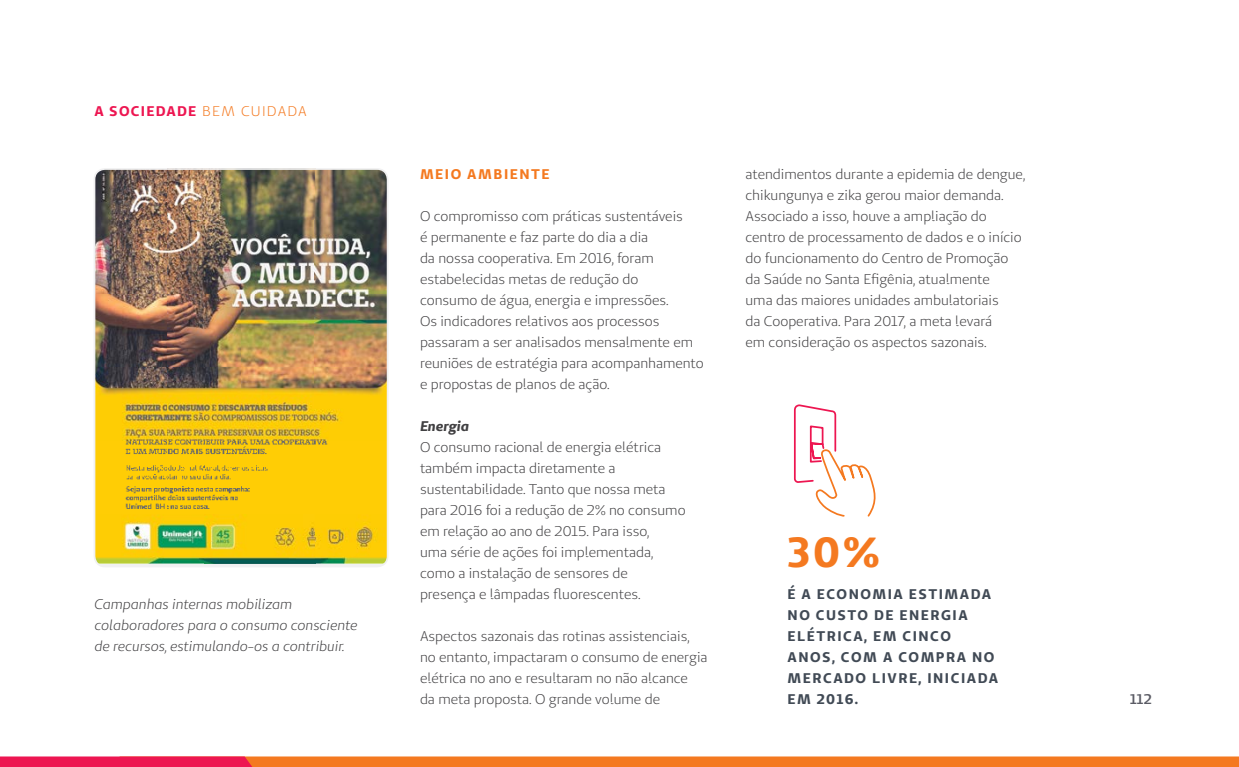
<style>
.page{position:relative;width:1239px;height:767px;background:#fff}
.page>*{position:absolute;margin:0;border:0;box-sizing:border-box;transform-origin:0 0}
.t1{font:700 42px "Unimed Sans";color:#f47920}
.t2{font:14px/21px "Unimed Sans";color:#414042}
.t3{font:italic 14px/21px "Unimed Sans";color:#414042}
.t4{font:700 14px/21px "Unimed Sans";letter-spacing:.11em;color:#414a55}
.t5{font:700 14px "Unimed Sans";letter-spacing:.09em;color:#ed1651}
.t6{font:700 14px "Unimed Sans";letter-spacing:.11em;color:#f47920}
.t7{font:italic 700 14px "Unimed Sans";color:#414042}
.t8{font:600 14px "Unimed Sans";color:#5b5c65}
.s1{font-weight:400;color:#f47920}
</style>
<div class="page">
<img style="left:97px;top:171px;width:288px;height:392px">
<div style="left:94px;top:168px;width:294px;height:399px;border:2px solid #f1f1f2;border-radius:10px"></div>
<svg style="left:0;top:756px;width:1239px;height:10px"></svg>
<svg style="left:793px;top:404px;width:83px;height:113px"></svg>
<p class="t5" style="left:95px;top:101px;width:214px">A SOCIEDADE <span class="s1">BEM CUIDADA</span></p>
<p class="t3" style="left:94px;top:593px;width:265px">Campanhas internas mobilizam colaboradores para o consumo consciente de recursos, estimulando-os a contribuir.</p>
<p class="t6" style="left:420px;top:164px;width:131px">MEIO AMBIENTE</p>
<p class="t2" style="left:420px;top:205px;width:285px">O compromisso com práticas sustentáveis<br>é permanente e faz parte do dia a dia<br>da nossa cooperativa. Em 2016, foram estabelecidas metas de redução do<br>consumo de água, energia e impressões.<br>Os indicadores relativos aos processos passaram a ser analisados mensalmente em reuniões de estratégia para acompanhamento e propostas de planos de ação.</p>
<p class="t7" style="left:420px;top:416px;width:51px">Energia</p>
<p class="t2" style="left:420px;top:436px;width:267px">O consumo racional de energia elétrica também impacta diretamente a sustentabilidade. Tanto que nossa meta para 2016 foi a redução de 2% no consumo em relação ao ano de 2015. Para isso,<br>uma série de ações foi implementada, como a instalação de sensores de presença e lâmpadas fluorescentes.</p>
<p class="t2" style="left:420px;top:625px;width:289px">Aspectos sazonais das rotinas assistenciais, no entanto, impactaram o consumo de energia elétrica no ano e resultaram no não alcance<br>da meta proposta. O grande volume de</p>
<p class="t2" style="left:746px;top:163px;width:281px">atendimentos durante a epidemia de dengue, chikungunya e zika gerou maior demanda.<br>Associado a isso, houve a ampliação do centro de processamento de dados e o início do funcionamento do Centro de Promoção da Saúde no Santa Efigênia, atualmente<br>uma das maiores unidades ambulatoriais<br>da Cooperativa. Para 2017, a meta levará<br>em consideração os aspectos sazonais.</p>
<p class="t1" style="left:788px;top:524px;width:94px">30%</p>
<p class="t4" style="left:788px;top:583px;width:212px">É A ECONOMIA ESTIMADA<br>NO CUSTO DE ENERGIA<br>ELÉTRICA, EM CINCO<br>ANOS, COM A COMPRA NO<br>MERCADO LIVRE, INICIADA<br>EM 2016.</p>
<p class="t8" style="left:1130px;top:689px;width:23px">112</p>
</div>
